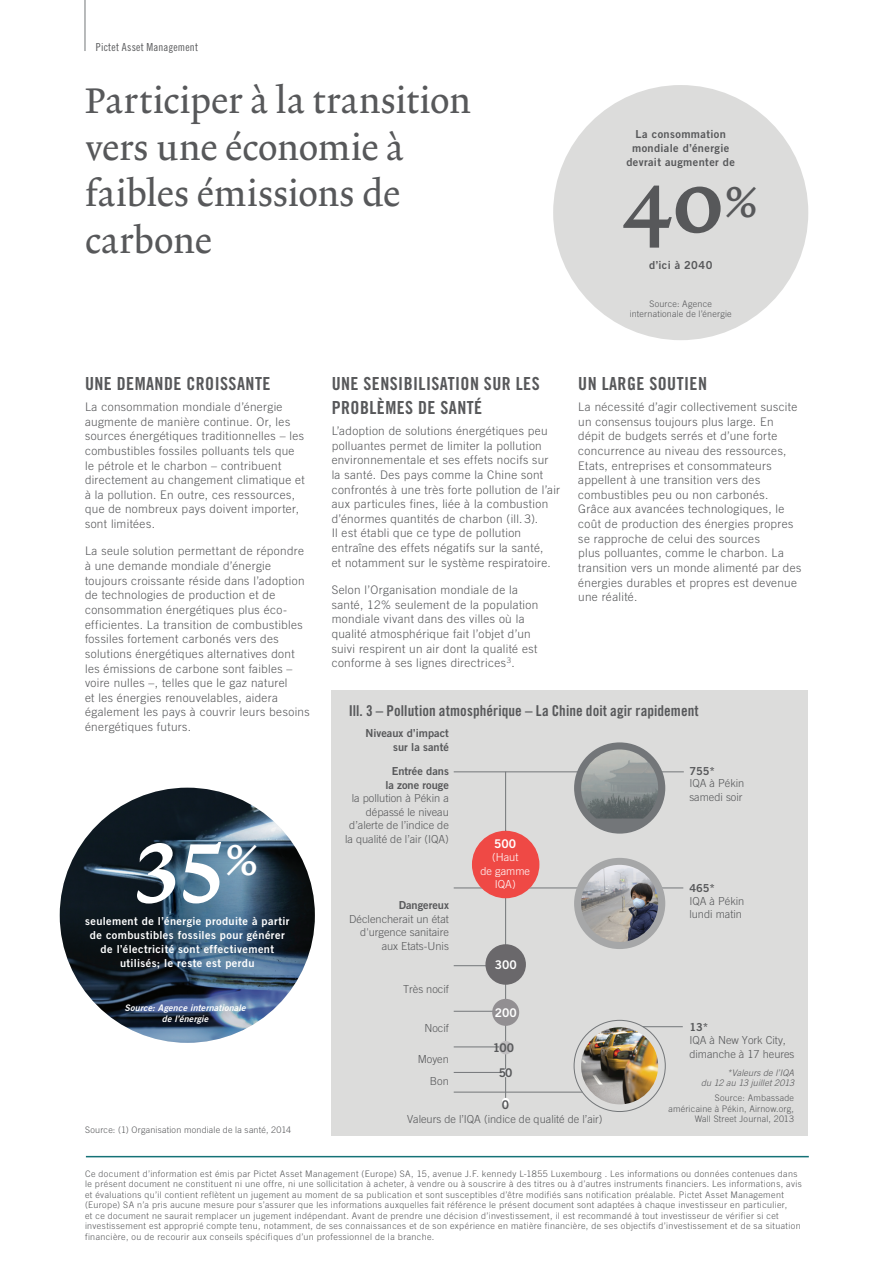
<style>
.page{position:relative;width:893px;height:1263px;background:#fff}
.page>*{position:absolute;margin:0;border:0;box-sizing:border-box;transform-origin:0 0}
.Big-info-numbers{font:90px "Lexicon No 2 Roman C";color:#57585a}
.t1{font:90px "Lexicon No 2 Roman C";color:#fff}
.Large_page_quote{font:36px/46.5px "Lexicon No 2 Roman A";color:#57585a}
.Column_Heading_80__b{font:18px/24px "Trade Gothic Bold Cond Twenty";letter-spacing:.025em;color:#57585a}
.Graphic_heading{font:15px "Trade Gothic Bold Cond Twenty";letter-spacing:.005em;color:#57585a}
.t2{font:12px "Trade Gothic LT Std Bd 2";color:#fff}
.t3{font:12px/25.5px "Trade Gothic LT Std Bd 2";color:#57585a;text-align:center}
.Body_light_7_875pt{font:300 11.85px/14.5px "Trade Gothic LT Std";letter-spacing:.03em;color:#57585a}
.t4{font:300 10.95px/13.5px "Trade Gothic LT Std";color:#57585a;text-align:right}
.Bubble_body_white{font:10.95px/13.8px "Trade Gothic LT Std Bd 2";letter-spacing:.035em;color:#fff;text-align:center}
.Bubble_body_80__blac{font:10.95px/13.8px "Trade Gothic LT Std Bd 2";letter-spacing:.03em;color:#57585a;text-align:center}
.Bubble_body_80__blac-2{font:10.95px/13.5px "Trade Gothic LT Std Bd 2";color:#57585a;text-align:right}
.t5{font:10.95px "Trade Gothic Cond Eighteen";letter-spacing:.02em;color:#57585a}
.t6{font:300 10.95px/13.5px "Trade Gothic LT Std";color:#fff;text-align:center}
.Reference_footnote{font:300 9px/10.5px "Trade Gothic LT Std";letter-spacing:.04em;color:#57585a}
.Reference_footnote-2{font:300 9px/10.5px "Trade Gothic LT Std";letter-spacing:.02em;color:#57585a;text-align:right}
.Bubble_Reference_Cen{font:300 9px/10.5px "Trade Gothic LT Std";letter-spacing:.02em;color:#57585a;text-align:center}
.Reference_bubble_whi{font:9px/10.5px "Trade Gothic LT Std Bd 2 Obl";letter-spacing:.015em;color:#fff;text-align:center}
.Reference_footnote-3{font:italic 300 9px/10.5px "Trade Gothic LT Std";letter-spacing:.015em;color:#57585a;text-align:right}
.s1{font-size:45px}
.s2{font-family:"Trade Gothic LT Std Bd 2";font-weight:400}
</style>
<div class="page">
<hr style="left:85px;top:0;width:1px;height:51px;background:#737679">
<hr style="left:86px;top:1156px;width:723px;height:1px;background:#157277">
<div style="left:553px;top:85px;width:255px;height:255px;background:#dcdcdb;border-radius:50%"></div>
<div style="left:332px;top:690px;width:476px;height:445px;background:#dcdcdb"></div>
<hr style="left:454px;top:772px;width:230px;height:1px;background:#737679">
<hr style="left:454px;top:888px;width:229px;height:1px;background:#737679">
<hr style="left:454px;top:965px;width:54px;height:1px;background:#737679">
<hr style="left:454px;top:1011px;width:54px;height:1px;background:#737679">
<hr style="left:505px;top:830px;width:1px;height:273px;background:#737679">
<hr style="left:454px;top:1092px;width:128px;height:1px;background:#737679">
<hr style="left:643px;top:1026px;width:40px;height:1px;background:#737679">
<div style="left:574px;top:858px;width:91px;height:91px;background:#a6a7a8;border-radius:50%"></div>
<div style="left:574px;top:742px;width:91px;height:92px;background:#737679;border-radius:50%"></div>
<hr style="left:505px;top:772px;width:1px;height:92px;background:#737679">
<div style="left:485px;top:944px;width:41px;height:41px;background:#6a686b;border-radius:50%"></div>
<div style="left:492px;top:999px;width:27px;height:27px;background:#928f92;border-radius:50%"></div>
<div style="left:502px;top:1098px;width:7px;height:7px;background:#fff;border-radius:50%"></div>
<hr style="left:454px;top:1047px;width:54px;height:1px;background:#737679">
<div style="left:499px;top:1041px;width:13px;height:13px;background:#c0bec0;border-radius:50%"></div>
<hr style="left:454px;top:1072px;width:54px;height:1px;background:#737679">
<div style="left:502px;top:1069px;width:8px;height:8px;background:#e6e7e9;border-radius:50%"></div>
<img style="left:581px;top:749px;width:77px;height:69px">
<div style="left:472px;top:831px;width:67px;height:67px;background:#ef4945;border-radius:50%"></div>
<img style="left:581px;top:865px;width:77px;height:77px;border-radius:39px">
<img style="left:581px;top:1027px;width:77px;height:77px;border-radius:39px">
<img style="left:60px;top:788px;width:255px;height:255px;border-radius:128px">
<p class="t5" style="left:96px;top:41px;width:104px">Pictet Asset Management</p>
<p class="Large_page_quote" style="left:85px;top:79px;width:388px">Participer à la transition vers une économie à faibles émissions de carbone</p>
<p class="Bubble_body_80__blac" style="left:626px;top:127px;width:110px">La consommation mondiale d’énergie devrait augmenter de</p>
<p class="Big-info-numbers" style="left:623px;top:149px;width:136px">40<sup>%</sup></p>
<p class="Bubble_body_80__blac" style="left:649px;top:258px;width:65px">d’ici à 2040</p>
<p class="Bubble_Reference_Cen" style="left:630px;top:298px;width:104px">Source: Agence internationale de l’énergie</p>
<p class="Column_Heading_80__b" style="left:85px;top:371px;width:187px">UNE DEMANDE CROISSANTE</p>
<p class="Body_light_7_875pt" style="left:85px;top:399px;width:221px">La consommation mondiale d’énergie augmente de manière continue. Or, les sources énergétiques traditionnelles – les combustibles fossiles polluants tels que le pétrole et le charbon – contribuent directement au changement climatique et à la pollution. En outre, ces ressources, que de nombreux pays doivent importer, sont limitées.</p>
<p class="Body_light_7_875pt" style="left:85px;top:544px;width:226px">La seule solution permettant de répondre à une demande mondiale d’énergie toujours croissante réside dans l’adoption de technologies de production et de consommation énergétiques plus éco&shy;efficientes. La transition de combustibles fossiles fortement carbonés vers des solutions énergétiques alternatives dont les émissions de carbone sont faibles – voire nulles –, telles que le gaz naturel<br>et les énergies renouvelables, aidera également les pays à couvrir leurs besoins énergétiques futurs.</p>
<p class="t1" style="left:136px;top:805px;width:124px">35<span class="s1">%</span></p>
<p class="Bubble_body_white" style="left:85px;top:914px;width:206px">seulement de l’énergie produite à partir de combustibles fossiles pour générer de l’électricité sont effectivement utilisés; le reste est perdu</p>
<p class="Reference_bubble_whi" style="left:125px;top:1003px;width:122px">Source: Agence internationale de l’énergie</p>
<p class="Reference_footnote" style="left:85px;top:1124px;width:208px">Source: (1) Organisation mondiale de la santé, 2014</p>
<p class="Column_Heading_80__b" style="left:332px;top:371px;width:209px">UNE SENSIBILISATION SUR LES<br>PROBLÈMES DE SANTÉ</p>
<p class="Body_light_7_875pt" style="left:332px;top:423px;width:230px">L’adoption de solutions énergétiques peu polluantes permet de limiter la pollution environnementale et ses effets nocifs sur la santé. Des pays comme la Chine sont confrontés à une très forte pollution de l’air aux particules fines, liée à la combustion d’énormes quantités de charbon (ill. 3).<br>Il est établi que ce type de pollution entraîne des effets négatifs sur la santé,<br>et notamment sur le système respiratoire.</p>
<p class="Body_light_7_875pt" style="left:332px;top:582px;width:208px">Selon l’Organisation mondiale de la santé, 12% seulement de la population mondiale vivant dans des villes où la qualité atmosphérique fait l’objet d’un suivi respirent un air dont la qualité est conforme à ses lignes directrices<sup>3</sup>.</p>
<p class="Column_Heading_80__b" style="left:578px;top:371px;width:130px">UN LARGE SOUTIEN</p>
<p class="Body_light_7_875pt" style="left:578px;top:399px;width:225px">La nécessité d’agir collectivement suscite un consensus toujours plus large. En dépit de budgets serrés et d’une forte concurrence au niveau des ressources, Etats, entreprises et consommateurs appellent à une transition vers des combustibles peu ou non carbonés.<br>Grâce aux avancées technologiques, le coût de production des énergies propres se rapproche de celui des sources<br>plus polluantes, comme le charbon. La transition vers un monde alimenté par des énergies durables et propres est devenue une réalité.</p>
<p class="Graphic_heading" style="left:349px;top:702px;width:352px">Ill. 3 – Pollution atmosphérique – La Chine doit agir rapidement</p>
<p class="Bubble_body_80__blac-2" style="left:365px;top:726px;width:85px">Niveaux d’impact sur la santé</p>
<p class="t4" style="left:345px;top:764px;width:105px"><span class="s2">Entrée dans<br>la zone rouge<br></span>la pollution à Pékin a dépassé le niveau d’alerte de l’indice de la qualité de l’air (IQA)</p>
<p class="t4" style="left:349px;top:898px;width:101px"><span class="s2">Dangereux<br></span>Déclencherait un état d'urgence sanitaire aux Etats-Unis</p>
<p class="t4" style="left:403px;top:982px;width:47px">Très nocif</p>
<p class="t4" style="left:424px;top:1021px;width:26px">Nocif</p>
<p class="t4" style="left:418px;top:1047px;width:33px;line-height:22.6px">Moyen<br>Bon</p>
<p class="t2" style="left:494px;top:836px;width:23px">500</p>
<p class="t6" style="left:480px;top:851px;width:51px">(Haut<br>de gamme<br>IQA)</p>
<p class="t2" style="left:495px;top:958px;width:23px">300</p>
<p class="t2" style="left:495px;top:1005px;width:23px">200</p>
<p class="t3" style="left:493px;top:1034px;width:23px">100<br>50</p>
<p class="t3" style="left:502px;top:1092px;width:9px">0</p>
<p class="t4" style="left:407px;top:1113px;width:197px">Valeurs de l’IQA (indice de qualité de l’air)</p>
<p class="t4" style="left:689px;top:765px;width:57px;line-height:12px;text-align:left"><span class="s2">755*<br></span>IQA à Pékin</p>
<p class="t4" style="left:689px;top:790px;width:55px">samedi soir</p>
<p class="Bubble_body_80__blac" style="left:689px;top:880px;width:27px">465*</p>
<p class="t4" style="left:689px;top:894px;width:57px;text-align:left">IQA à Pékin lundi matin</p>
<p class="t4" style="left:689px;top:1020px;width:107px;text-align:left"><span class="s2">13*<br></span>IQA à New York City, dimanche à 17 heures</p>
<p class="Reference_footnote-3" style="left:701px;top:1067px;width:94px">*Valeurs de l’IQA<br>du 12 au 13 juillet 2013</p>
<p class="Reference_footnote-2" style="left:668px;top:1092px;width:127px">Source: Ambassade<br>américaine à Pékin, Airnow.org,<br>Wall Street Journal, 2013</p>
<p class="Reference_footnote" style="left:85px;top:1168px;width:718px">Ce document d’information est émis par Pictet Asset Management (Europe) SA, 15, avenue J.F. kennedy L-1855 Luxembourg . Les informations ou données contenues dans le présent document ne constituent ni une offre, ni une sollicitation à acheter, à vendre ou à souscrire à des titres ou à d’autres instruments financiers. Les informations, avis et évaluations qu’il contient reflètent un jugement au moment de sa publication et sont susceptibles d’être modifiés sans notification préalable. Pictet Asset Management (Europe) SA n’a pris aucune mesure pour s’assurer que les informations auxquelles fait référence le présent document sont adaptées à chaque investisseur en particulier,<br>et ce document ne saurait remplacer un jugement indépendant. Avant de prendre une décision d’investissement, il est recommandé à tout investisseur de vérifier si cet investissement est approprié compte tenu, notamment, de ses connaissances et de son expérience en matière financière, de ses objectifs d’investissement et de sa situation financière, ou de recourir aux conseils spécifiques d’un professionnel de la branche.</p>
</div>
